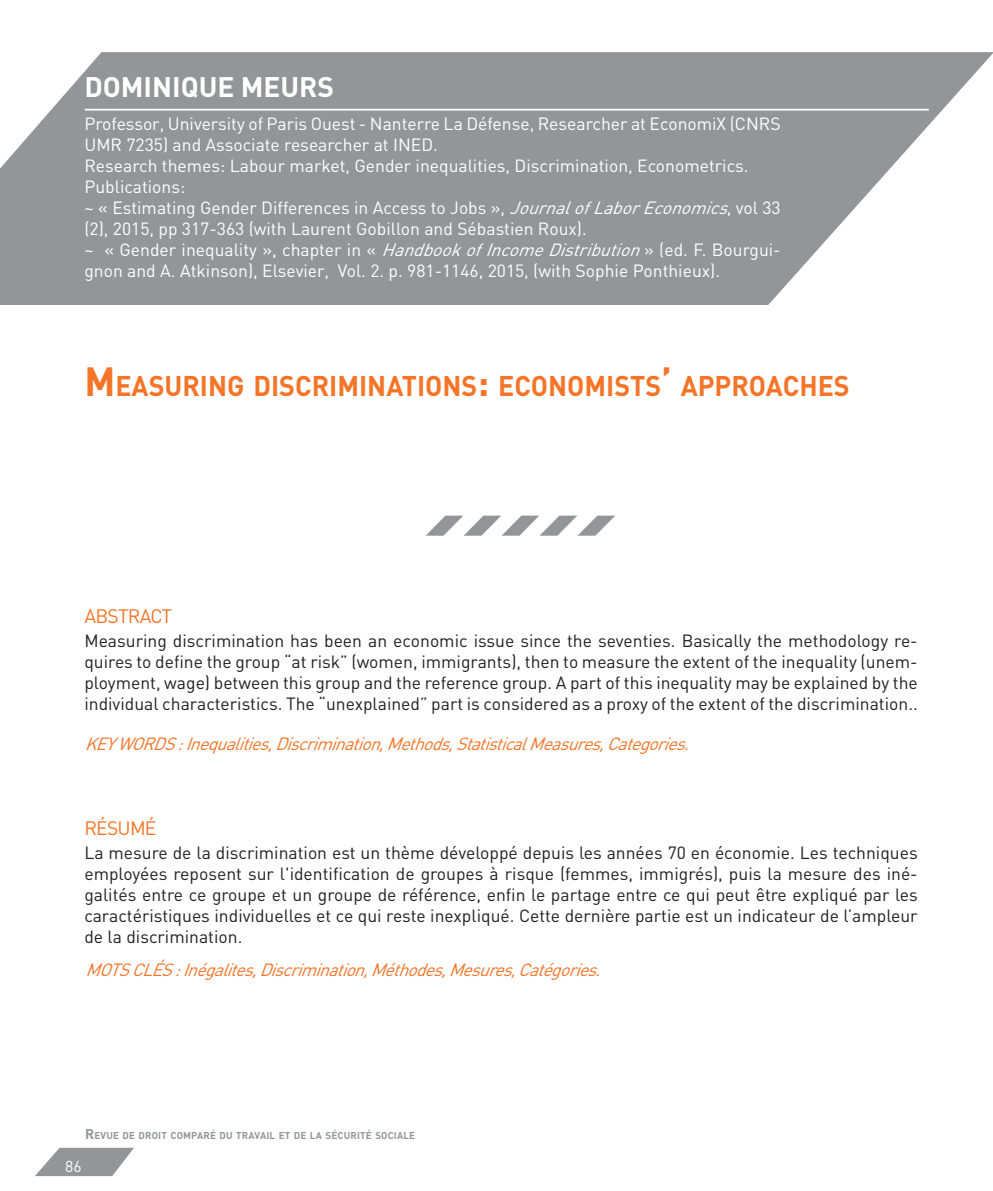
<style>
.page{position:relative;width:993px;height:1191px;background:#fff}
.page>*{position:absolute;margin:0;border:0;box-sizing:border-box;transform-origin:0 0}
.t1{font:700 28.18px "DIN";color:#f47527;scale:.95 1}
.t2{font:700 28px "DIN";color:#fff}
.t3{font:19.25px "DIN";color:#f47527}
.t4{font:17.5px/21px "DIN";color:#231f20;text-align:justify}
.t5{font:17.5px/21px "DIN";color:#fff}
.t6{font:italic 17.5px "DIN";color:#f47527}
.t7{font:15.75px "DIN";color:#fff}
.t8{font:700 9.8px "DIN";letter-spacing:.015em;color:#939598}
.s1{font-style:italic}
.s2{font-size:40.25px}
.s3{font-size:14px}
</style>
<div class="page">
<svg style="left:35px;top:1147px;width:99px;height:29px"></svg>
<svg style="left:0;top:52px;width:992px;height:253px;background:#a2a4a6"></svg>
<hr style="left:85px;top:109px;width:843px;height:1px;background:#fff">
<svg style="left:426px;top:515px;width:189px;height:20px"></svg>
<p class="t2" style="left:84px;top:68px;width:249px">DOMINIQUE MEURS</p>
<p class="t5" style="left:84px;top:113px;width:697px">Professor, University of Paris Ouest - Nanterre La Défense, Researcher at EconomiX (CNRS UMR 7235) and Associate researcher at INED.<br>Research themes: Labour market, Gender inequalities, Discrimination, Econometrics.<br>Publications:<br>~ « Estimating Gender Differences in Access to Jobs », <span class="s1">JournalofLaborEconomics</span>, vol 33 (2), 2015, pp 317-363 (with Laurent Gobillon and Sébastien Roux).<br>~ « Gender inequality », chapter in « <span class="s1">HandbookofIncomeDistribution</span>» (ed. F. Bourgui&shy;gnon and A. Atkinson), Elsevier, Vol. 2. p. 981-1146, 2015, (with Sophie Ponthieux).</p>
<p class="t1" style="left:84px;top:367px;width:805px"><span class="s2">M</span> EASURING DISCRIMINATIONS<span class="s2">:</span> ECONOMISTS<span class="s2">’</span> APPROACH ES</p>
<p class="t3" style="left:84px;top:604px;width:12px">abstract</p>
<p class="t4" style="left:84px;top:629px;width:834px">Measuring discrimination has been an economic issue since the seventies. Basically the methodology re&shy;quires to define the group “at risk” (women, immigrants), then to measure the extent of the inequality (unem&shy;ployment, wage) between this group and the reference group. A part of this inequality may be explained by the individual characteristics. The “unexplained” part is considered as a proxy of the extent of the discrimination..</p>
<p class="t6" style="left:85px;top:732px;width:44px">keywords</p>
<p class="t6" style="left:177px;top:732px;width:520px">:Inequalities,Discrimination,Methods,StatisticalMeasures,Categories.</p>
<p class="t3" style="left:84px;top:816px;width:36px">résum</p>
<p class="t3" style="left:145px;top:816px;width:13px">é</p>
<p class="t4" style="left:84px;top:841px;width:834px">La mesure de la discrimination est un thème développé depuis les années 70 en économie. Les techniques employées reposent sur l'identification de groupes à risque (femmes, immigrés), puis la mesure des iné&shy;galités entre ce groupe et un groupe de référence, enfin le partage entre ce qui peut être expliqué par les caractéristiques individuelles et ce qui reste inexpliqué. Cette dernière partie est un indicateur de l’ampleur de la discrimination.</p>
<p class="t6" style="left:86px;top:959px;width:13px">mots</p>
<p class="t6" style="left:132px;top:959px;width:477px">clés :Inégalites,Discrimination,Méthodes,Mesures,Catégories.</p>
<p class="t8" style="left:85px;top:1129px;width:331px"><span class="s3">R</span>EVUE DE DROIT COMPARÉ DU TRAVAIL ET DE LA SÉCURITÉ SOCIALE</p>
<p class="t7" style="left:65px;top:1156px;width:18px">86</p>
</div>
